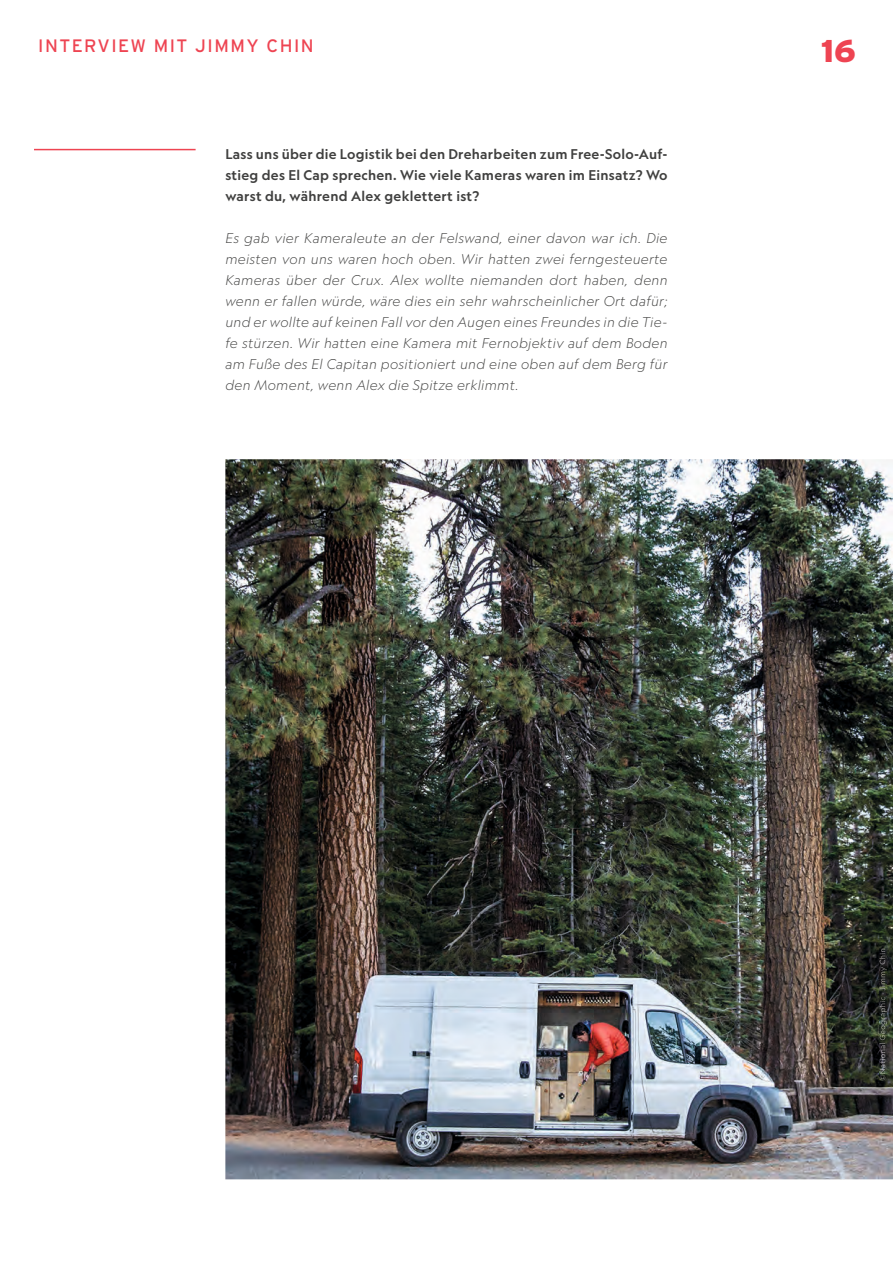
<style>
.page{position:relative;width:893px;height:1263px;background:#fff}
.page>*{position:absolute;margin:0;border:0;box-sizing:border-box;transform-origin:0 0}
.t1{font:900 31.5px "Interstate";color:#ee4452}
.t2{font:18px "Interstate";letter-spacing:.08em;color:#ee4452}
.t3{font:italic 300 13.5px/21px "Geograph";letter-spacing:.02em;color:#40403f;text-align:justify}
.t4{font:500 13.5px/21px "Geograph";letter-spacing:.02em;color:#40403f;text-align:justify}
</style>
<div class="page">
<hr style="left:34px;top:149px;width:162px;height:1px;background:#ee4452">
<img style="left:225px;top:459px;width:668px;height:720px">
<img style="left:879px;top:949px;width:8px;height:131px">
<h2 class="t2" style="left:38px;top:35px;width:277px">INTERVIEW MIT JIMMY CHIN</h2>
<h1 class="t1" style="left:821px;top:33px;width:37px">16</h1>
<p class="t4" style="left:225px;top:144px;width:444px">Lass uns über die Logistik bei den Dreharbeiten zum Free-Solo-Auf&shy;stieg des El Cap sprechen. Wie viele Kameras waren im Einsatz? Wo warst du, während Alex geklettert ist?</p>
<p class="t3" style="left:225px;top:228px;width:444px">Es gab vier Kameraleute an der Felswand, einer davon war ich. Die meisten von uns waren hoch oben. Wir hatten zwei ferngesteuerte Kameras über der Crux. Alex wollte niemanden dort haben, denn wenn er fallen würde, wäre dies ein sehr wahrscheinlicher Ort dafür; und er wollte auf keinen Fall vor den Augen eines Freundes in die Tie&shy;fe stürzen. Wir hatten eine Kamera mit Fernobjektiv auf dem Boden am Fuße des El Capitan positioniert und eine oben auf dem Berg für den Moment, wenn Alex die Spitze erklimmt.</p>
</div>
